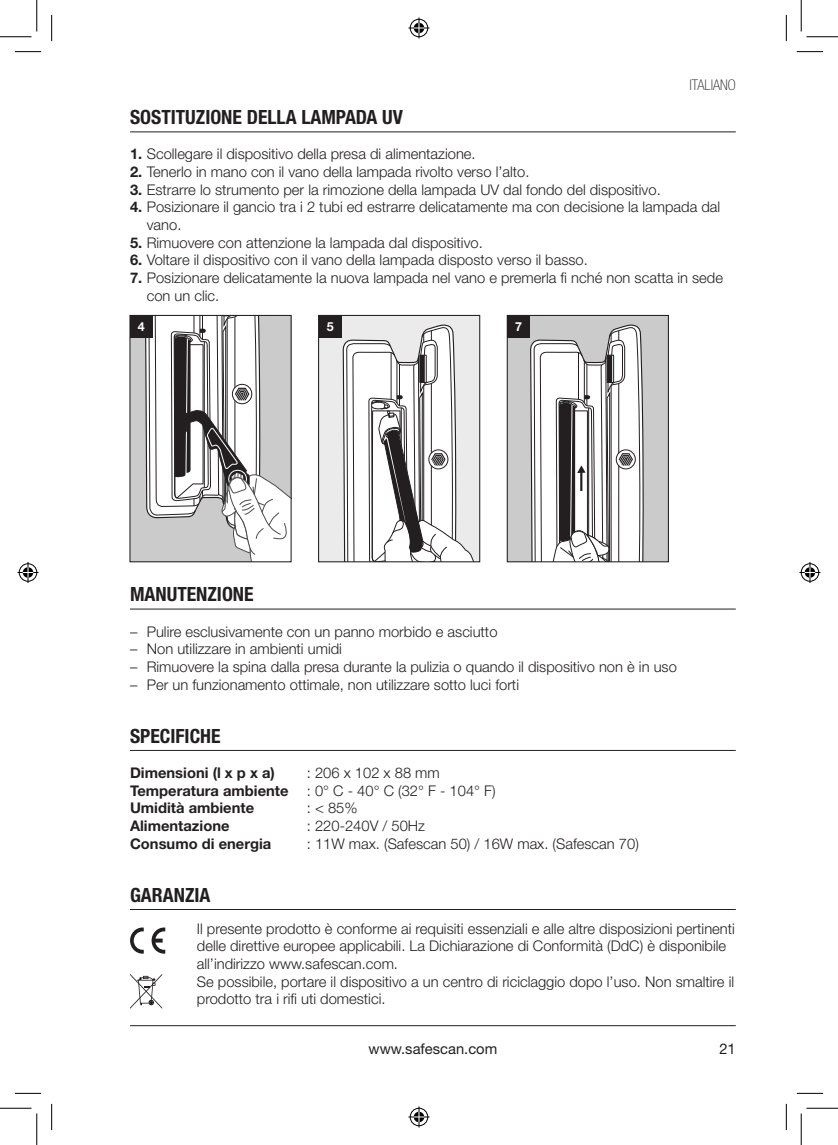
<style>
.page{position:relative;width:838px;height:1145px;background:#fff}
.page>*{position:absolute;margin:0;border:0;box-sizing:border-box;transform-origin:0 0}
.t1{font:700 condensed 19.6px "Helvetica Neue LT Std";color:#231f20}
.t2{font:300 14.7px/17.7px "Helvetica Neue LT Std";color:#231f20}
.t3{font:700 14.7px "Helvetica Neue LT Std";color:#231f20}
.t4{font:14.7px "Helvetica Neue LT Std";color:#231f20}
.t5{font:100 condensed 14.7px "Helvetica Neue LT Std";color:#231f20}
.t6{font:700 12.42px "Helvetica Neue LT Std";color:#fff}
.s1{font-weight:700}
</style>
<div class="page">
<hr style="left:130px;top:1025px;width:605px;height:1px;background:#231f20">
<hr style="left:130px;top:132px;width:605px;height:1px;background:#231f20">
<hr style="left:130px;top:750px;width:605px;height:1px;background:#231f20">
<hr style="left:130px;top:909px;width:605px;height:1px;background:#231f20">
<svg style="left:130px;top:974px;width:32px;height:35px"></svg>
<svg style="left:130px;top:928px;width:14px;height:26px"></svg>
<svg style="left:151px;top:928px;width:14px;height:26px"></svg>
<hr style="left:130px;top:609px;width:605px;height:1px;background:#231f20">
<div style="left:130px;top:315px;width:161px;height:247px;background:#cacbca"></div>
<svg style="left:145px;top:317px;width:144px;height:243px"></svg>
<div style="left:129px;top:315px;width:162px;height:247px;border:1px solid #231f20"></div>
<div style="left:130px;top:315px;width:23px;height:23px;background:#231f20"></div>
<div style="left:318px;top:315px;width:161px;height:247px;background:#eaebea"></div>
<svg style="left:342px;top:324px;width:132px;height:236px"></svg>
<div style="left:318px;top:315px;width:162px;height:247px;border:1px solid #231f20"></div>
<div style="left:319px;top:315px;width:22px;height:23px;background:#231f20"></div>
<div style="left:507px;top:315px;width:161px;height:247px;background:#cacbca"></div>
<div style="left:506px;top:315px;width:162px;height:247px;border:1px solid #231f20"></div>
<svg style="left:529px;top:324px;width:115px;height:238px;background:#c6c5c6"></svg>
<div style="left:507px;top:315px;width:23px;height:23px;background:#231f20"></div>
<svg style="left:15px;top:51px;width:26px;height:1px"></svg>
<svg style="left:796px;top:51px;width:27px;height:1px"></svg>
<svg style="left:15px;top:1093px;width:26px;height:1px"></svg>
<svg style="left:796px;top:1093px;width:27px;height:1px"></svg>
<svg style="left:51px;top:15px;width:1px;height:26px"></svg>
<svg style="left:51px;top:1104px;width:1px;height:26px"></svg>
<svg style="left:786px;top:15px;width:1px;height:26px"></svg>
<svg style="left:786px;top:1104px;width:1px;height:26px"></svg>
<hr style="left:0;top:36px;width:32px;height:1px;background:#000">
<hr style="left:806px;top:36px;width:31px;height:1px;background:#000">
<hr style="left:0;top:1108px;width:32px;height:1px;background:#000">
<hr style="left:806px;top:1108px;width:31px;height:1px;background:#000">
<hr style="left:36px;top:0;width:1px;height:31px;background:#000">
<hr style="left:36px;top:1113px;width:1px;height:32px;background:#000">
<hr style="left:800px;top:0;width:1px;height:31px;background:#000">
<hr style="left:800px;top:1113px;width:1px;height:32px;background:#000">
<svg style="left:408px;top:18px;width:21px;height:21px"></svg>
<svg style="left:408px;top:1106px;width:21px;height:21px"></svg>
<svg style="left:18px;top:562px;width:21px;height:21px"></svg>
<svg style="left:799px;top:562px;width:21px;height:21px"></svg>
<h1 class="t1" style="left:130px;top:105px;width:274px">SOSTITUZIONE DELLA LAMPADA UV</h1>
<p class="t5" style="left:689px;top:77px;width:48px">ITALIANO</p>
<p class="t2" style="left:130px;top:145px;width:347px"><span class="s1">1.</span> Scollegare il dispositivo della presa di alimentazione.</p>
<p class="t2" style="left:130px;top:163px;width:401px"><span class="s1">2.</span> Tenerlo in mano con il vano della lampada rivolto verso l’alto.</p>
<p class="t2" style="left:130px;top:180px;width:532px"><span class="s1">3.</span> Estrarre lo strumento per la rimozione della lampada UV dal fondo del dispositivo.</p>
<p class="t2" style="left:147px;top:198px;width:575px;text-indent:-17px"><span class="s1">4.</span> Posizionare il gancio tra i 2 tubi ed estrarre delicatamente ma con decisione la lampada dal vano.</p>
<p class="t2" style="left:130px;top:233px;width:354px"><span class="s1">5.</span> Rimuovere con attenzione la lampada dal dispositivo.</p>
<p class="t2" style="left:130px;top:251px;width:459px"><span class="s1">6.</span> Voltare il dispositivo con il vano della lampada disposto verso il basso.</p>
<p class="t2" style="left:147px;top:269px;width:577px;text-indent:-17px"><span class="s1">7.</span> Posizionare delicatamente la nuova lampada nel vano e premerla fi nché non scatta in sede con un clic.</p>
<p class="t6" style="left:138px;top:319px;width:8px">4</p>
<p class="t6" style="left:327px;top:319px;width:8px">5</p>
<p class="t6" style="left:515px;top:319px;width:8px">7</p>
<h1 class="t1" style="left:130px;top:582px;width:125px">MANUTENZIONE</h1>
<p class="t2" style="left:130px;top:622px;width:369px">– Pulire esclusivamente con un panno morbido e asciutto</p>
<p class="t2" style="left:130px;top:640px;width:213px">– Non utilizzare in ambienti umidi</p>
<p class="t2" style="left:130px;top:657px;width:548px">– Rimuovere la spina dalla presa durante la pulizia o quando il dispositivo non è in uso</p>
<p class="t2" style="left:130px;top:675px;width:390px">– Per un funzionamento ottimale, non utilizzare sotto luci forti</p>
<h1 class="t1" style="left:130px;top:724px;width:92px">SPECIFICHE</h1>
<p class="t3" style="left:130px;top:764px;width:146px">Dimensioni (l x p x a)</p>
<p class="t2" style="left:130px;top:764px;width:367px;text-indent:177px">: 206 x 102 x 88 mm<br><span class="s1">Temperatura ambiente</span> : 0° C - 40° C (32° F - 104° F)<br><span class="s1">Umidità ambiente</span></p>
<p class="t2" style="left:307px;top:799px;width:52px">: &lt; 85%</p>
<p class="t3" style="left:130px;top:817px;width:101px">Alimentazione</p>
<p class="t2" style="left:307px;top:817px;width:120px">: 220-240V / 50Hz</p>
<p class="t3" style="left:130px;top:834px;width:143px">Consumo di energia</p>
<p class="t2" style="left:307px;top:834px;width:333px">: 11W max. (Safescan 50) / 16W max. (Safescan 70)</p>
<h1 class="t1" style="left:130px;top:883px;width:82px">GARANZIA</h1>
<p class="t2" style="left:197px;top:919px;width:539px">Il presente prodotto è conforme ai requisiti essenziali e alle altre disposizioni pertinenti delle direttive europee applicabili. La Dichiarazione di Conformità (DdC) è disponibile all’indirizzo www.safescan.com.<br>Se possibile, portare il dispositivo a un centro di riciclaggio dopo l’uso. Non smaltire il prodotto tra i rifi uti domestici.</p>
<p class="t4" style="left:368px;top:1040px;width:130px">www.safescan.com</p>
<p class="t4" style="left:719px;top:1040px;width:18px">21</p>
</div>
